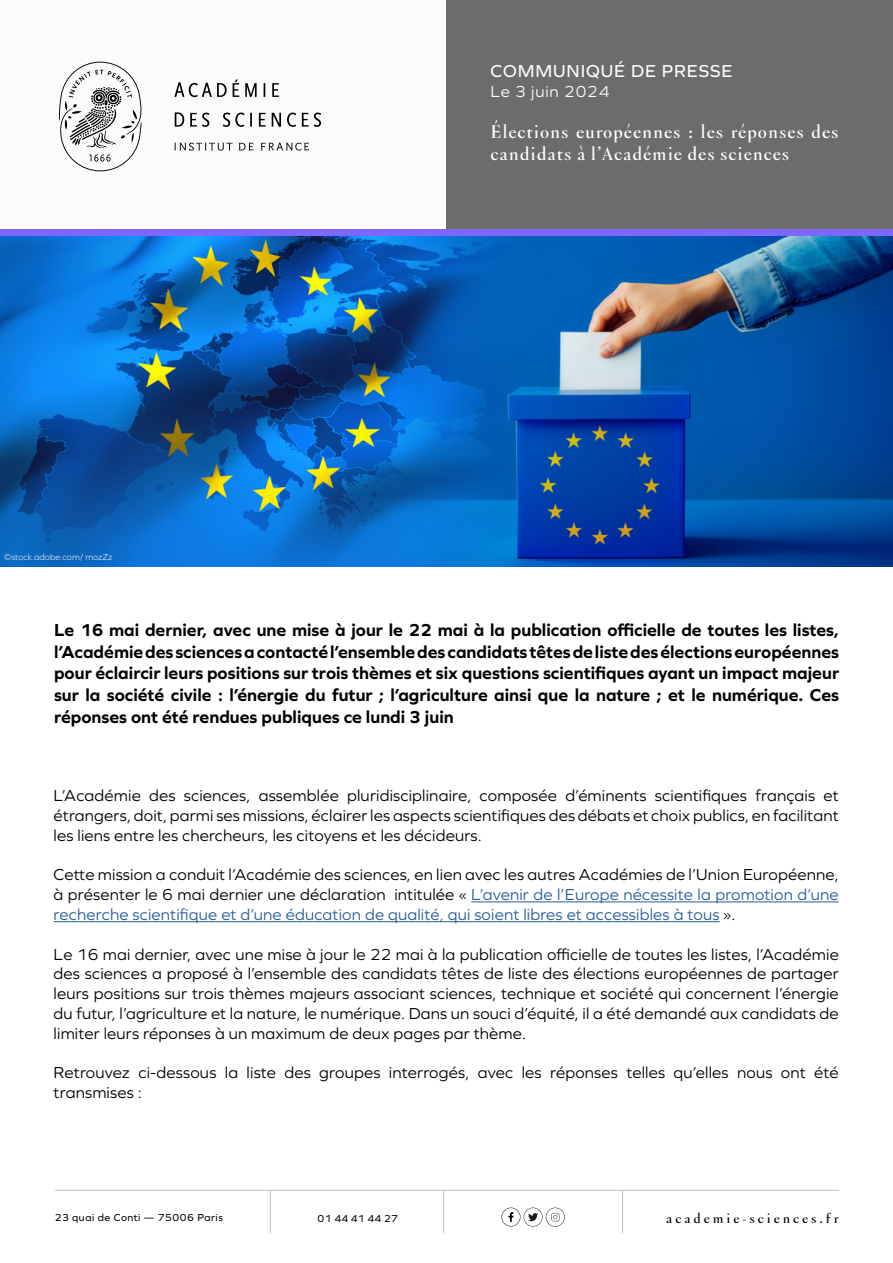
<style>
.page{position:relative;width:893px;height:1263px;background:#fff}
.page>*{position:absolute;margin:0;border:0;box-sizing:border-box;transform-origin:0 0}
.t1{font:700 18px/21.6px "Graphie";color:#000;text-align:justify}
.t2{font:18px/21.6px "Institut De France";letter-spacing:.05em;color:#fff}
.t3{font:18px "Graphie";letter-spacing:.05em;color:#fff}
.t4{font:16.5px/19.8px "Graphie";letter-spacing:.01em;color:#000;text-align:justify}
.t5{font:16.5px "Graphie";letter-spacing:.05em;color:#fff}
.t6{font:13.35px "Institut De France";letter-spacing:.22em;color:#000}
.t7{font:10.5px "Graphie";letter-spacing:.05em;color:#000}
.t8{font:300 9px "Graphie";color:#fff}
.s1{color:#275b9b}
</style>
<div class="page">
<hr style="left:55px;top:1190px;width:784px;height:1px;background:#c1c0c0">
<svg style="left:501px;top:1207px;width:64px;height:19px"></svg>
<hr style="left:443px;top:1191px;width:1px;height:42px;background:#c1c0c0">
<hr style="left:622px;top:1191px;width:1px;height:42px;background:#c1c0c0">
<hr style="left:270px;top:1191px;width:1px;height:42px;background:#c1c0c0">
<div style="left:0;top:0;width:446px;height:229px;background:#fbfbfb"></div>
<hr style="left:471px;top:901px;width:368px;height:1px;background:#275b9b">
<hr style="left:54px;top:921px;width:666px;height:1px;background:#275b9b">
<svg style="left:59px;top:62px;width:262px;height:109px"></svg>
<div style="left:446px;top:0;width:447px;height:229px;background:#6c6c6c"></div>
<img style="left:0;top:236px;width:893px;height:330px">
<div style="left:0;top:229px;width:893px;height:7px;background:#7d67ff"></div>
<p class="t8" style="left:4px;top:552px;width:110px">©stock.adobe.com/ mozZz</p>
<p class="t3" style="left:490px;top:61px;width:243px">COMMUNIQUÉ DE PRESSE</p>
<p class="t5" style="left:490px;top:82px;width:121px">Le 3 juin 2024</p>
<p class="t2" style="left:490px;top:121px;width:350px">Élections européennes : les réponses des candidats à l’Académie des sciences</p>
<p class="t1" style="left:54px;top:619px;width:787px">Le 16 mai dernier, avec une mise à jour le 22 mai à la publication officielle de toutes les listes, l’Académie des sciences a contacté l’ensemble des candidats têtes de liste des élections européennes pour éclaircir leurs positions sur trois thèmes et six questions scientifiques ayant un impact majeur sur la société civile : l’énergie du futur ; l’agriculture ainsi que la nature ; et le numérique. Ces réponses ont été rendues publiques ce lundi 3 juin</p>
<p class="t4" style="left:54px;top:785px;width:787px">L’Académie des sciences, assemblée pluridisciplinaire, composée d’éminents scientifiques français et étrangers, doit, parmi ses missions, éclairer les aspects scientifiques des débats et choix publics, en facilitant les liens entre les chercheurs, les citoyens et les décideurs.</p>
<p class="t4" style="left:54px;top:865px;width:786px">Cette mission a conduit l’Académie des sciences, en lien avec les autres Académies de l’Union Européenne, à présenter le 6 mai dernier une déclaration intitulée « <span class="s1">L’avenir de l’Europe nécessite la promotion d’une recherche scientifique et d’une éducation de qualité, qui soient libres et accessibles à tous</span> ».</p>
<p class="t4" style="left:54px;top:944px;width:787px">Le 16 mai dernier, avec une mise à jour le 22 mai à la publication officielle de toutes les listes, l’Académie des sciences a proposé à l’ensemble des candidats têtes de liste des élections européennes de partager leurs positions sur trois thèmes majeurs associant sciences, technique et société qui concernent l’énergie du futur, l’agriculture et la nature, le numérique. Dans un souci d’équité, il a été demandé aux candidats de limiter leurs réponses à un maximum de deux pages par thème.</p>
<p class="t4" style="left:54px;top:1063px;width:787px">Retrouvez ci-dessous la liste des groupes interrogés, avec les réponses telles qu’elles nous ont été transmises :</p>
<p class="t7" style="left:55px;top:1211px;width:170px">23 quai de Conti — 75006 Paris</p>
<p class="t7" style="left:317px;top:1212px;width:82px">01 44 41 44 27</p>
<p class="t6" style="left:666px;top:1209px;width:174px">academie-sciences.fr</p>
</div>
